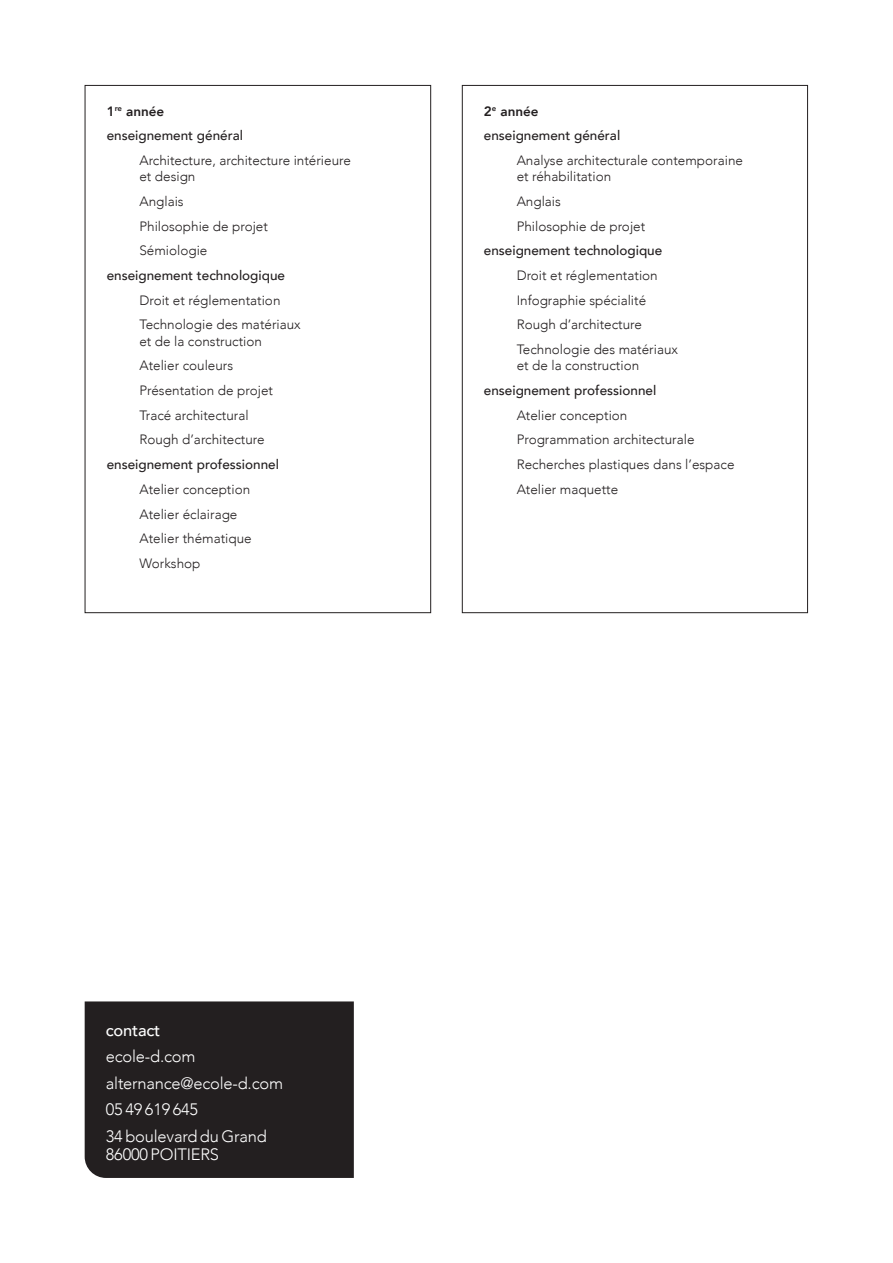
<style>
.page{position:relative;width:893px;height:1263px;background:#fff}
.page>*{position:absolute;margin:0;border:0;box-sizing:border-box;transform-origin:0 0}
.t1{font:300 16.5px/18px "Avenir";letter-spacing:-.015em;color:#fff}
.t2{font:500 16.5px "Avenir";letter-spacing:-.015em;color:#fff}
.t3{font:300 13.5px/16.2px "Avenir";color:#231f20}
.t4{font:500 13.5px "Avenir";color:#231f20}
.t5{font:800 13.5px "Avenir";color:#231f20}
</style>
<div class="page">
<div style="left:85px;top:1001px;width:269px;height:177px;background:#231f20"></div>
<p class="t5" style="left:107px;top:100px;width:59px">1<sup>re</sup> année</p>
<p class="t4" style="left:107px;top:124px;width:138px">enseignement général</p>
<p class="t3" style="left:139px;top:152px;width:213px">Architecture, architecture intérieure et design</p>
<p class="t3" style="left:139px;top:193px;width:46px">Anglais</p>
<p class="t3" style="left:139px;top:218px;width:130px">Philosophie de projet</p>
<p class="t3" style="left:139px;top:242px;width:70px">Sémiologie</p>
<p class="t4" style="left:107px;top:264px;width:180px">enseignement technologique</p>
<p class="t3" style="left:139px;top:292px;width:143px">Droit et réglementation</p>
<p class="t3" style="left:139px;top:317px;width:163px">Technologie des matériaux et de la construction</p>
<p class="t3" style="left:139px;top:357px;width:95px">Atelier couleurs</p>
<p class="t3" style="left:139px;top:382px;width:135px">Présentation de projet</p>
<p class="t3" style="left:139px;top:407px;width:111px">Tracé architectural</p>
<p class="t3" style="left:139px;top:432px;width:127px">Rough d’architecture</p>
<p class="t4" style="left:107px;top:453px;width:174px">enseignement professionnel</p>
<p class="t3" style="left:139px;top:481px;width:112px">Atelier conception</p>
<p class="t3" style="left:139px;top:506px;width:99px">Atelier éclairage</p>
<p class="t3" style="left:139px;top:530px;width:114px">Atelier thématique</p>
<p class="t3" style="left:139px;top:555px;width:63px">Workshop</p>
<p class="t5" style="left:484px;top:100px;width:56px">2<sup>e</sup> année</p>
<p class="t4" style="left:484px;top:124px;width:138px">enseignement général</p>
<p class="t3" style="left:517px;top:152px;width:228px">Analyse architecturale contemporaine et réhabilitation</p>
<p class="t3" style="left:517px;top:193px;width:46px">Anglais</p>
<p class="t3" style="left:517px;top:218px;width:130px">Philosophie de projet</p>
<p class="t4" style="left:484px;top:239px;width:180px">enseignement technologique</p>
<p class="t3" style="left:517px;top:267px;width:143px">Droit et réglementation</p>
<p class="t3" style="left:517px;top:292px;width:131px">Infographie spécialité</p>
<p class="t3" style="left:517px;top:317px;width:127px">Rough d’architecture</p>
<p class="t3" style="left:517px;top:341px;width:163px">Technologie des matériaux et de la construction</p>
<p class="t4" style="left:484px;top:379px;width:174px">enseignement professionnel</p>
<p class="t3" style="left:517px;top:407px;width:112px">Atelier conception</p>
<p class="t3" style="left:517px;top:432px;width:179px">Programmation architecturale</p>
<p class="t3" style="left:517px;top:456px;width:219px">Recherches plastiques dans l’espace</p>
<p class="t3" style="left:517px;top:481px;width:103px">Atelier maquette</p>
<p class="t2" style="left:106px;top:1016px;width:56px">contact</p>
<p class="t1" style="left:106px;top:1048px;width:91px">ecole-d.com</p>
<p class="t1" style="left:106px;top:1074px;width:179px">alternance@ecole-d.com</p>
<p class="t1" style="left:106px;top:1101px;width:94px">05 49 619 645</p>
<p class="t1" style="left:106px;top:1127px;width:162px">34 boulevard du Grand<br>86000 POITIERS</p>
</div>
